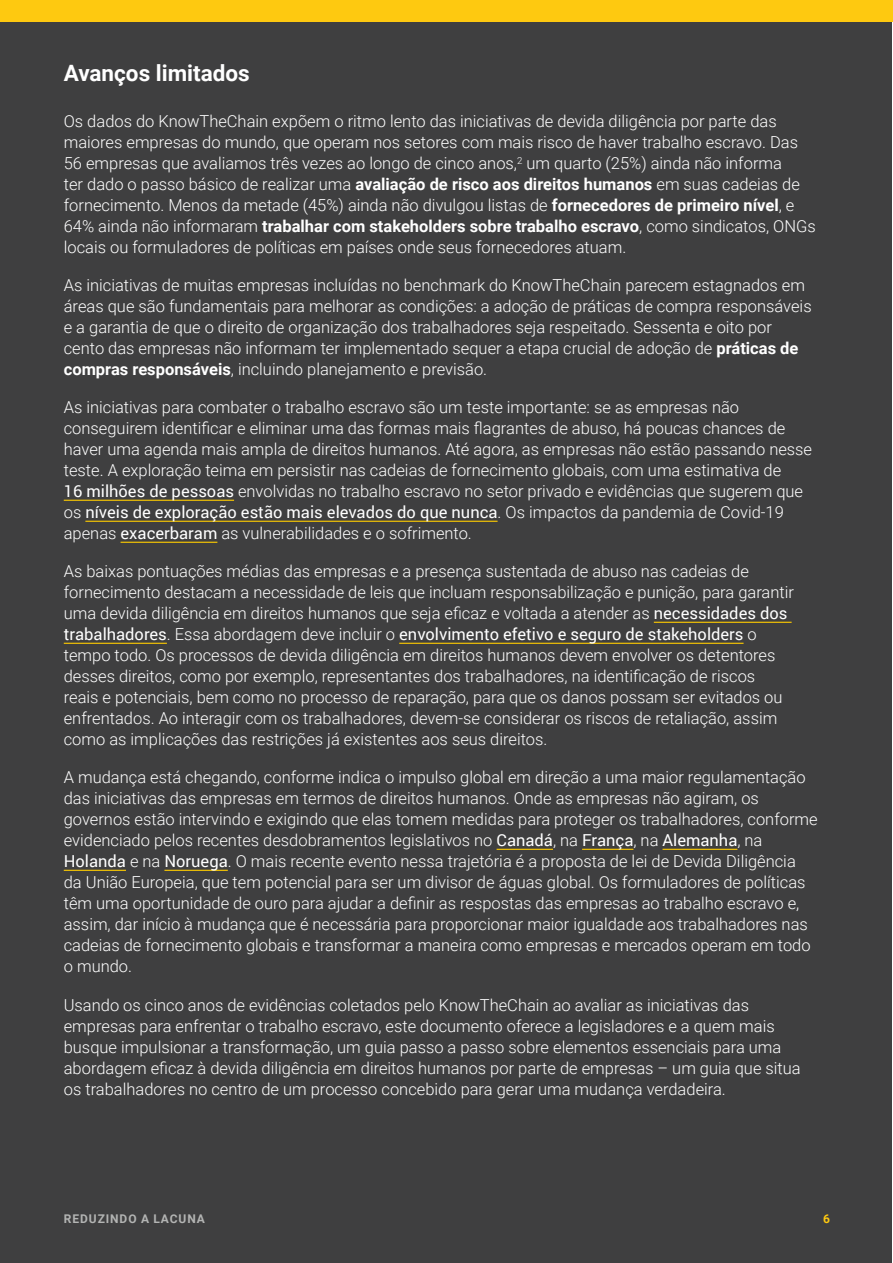
<style>
.page{position:relative;width:893px;height:1263px;background:#fff}
.page>*{position:absolute;margin:0;border:0;box-sizing:border-box;transform-origin:0 0}
.t1{font:700 22.5px "Roboto";color:#fff}
.t2{font:300 16.5px/21px "Roboto";color:#fff}
.t3{font:700 12px "Roboto";letter-spacing:.075em;color:#b3b4b3}
.t4{font:700 12px "Roboto";color:#fec910}
.s1{font-weight:700}
.s2{font-weight:400}
</style>
<div class="page">
<div style="left:1px;top:1px;width:891px;height:1261px;background:#3f3f40"></div>
<div style="left:0;top:0;width:893px;height:21px;background:#fec910"></div>
<hr style="left:64px;top:500px;width:170px;height:1px;background:#fc0">
<hr style="left:85px;top:521px;width:413px;height:1px;background:#fc0">
<hr style="left:121px;top:542px;width:96px;height:1px;background:#fc0">
<hr style="left:654px;top:622px;width:138px;height:1px;background:#fc0">
<hr style="left:64px;top:643px;width:103px;height:1px;background:#fc0">
<hr style="left:399px;top:643px;width:345px;height:1px;background:#fc0">
<hr style="left:497px;top:849px;width:56px;height:1px;background:#fc0">
<hr style="left:582px;top:849px;width:51px;height:1px;background:#fc0">
<hr style="left:662px;top:849px;width:75px;height:1px;background:#fc0">
<hr style="left:64px;top:870px;width:62px;height:1px;background:#fc0">
<hr style="left:164px;top:870px;width:64px;height:1px;background:#fc0">
<h1 class="t1" style="left:64px;top:57px;width:188px">Avanços limitados</h1>
<p class="t2" style="left:64px;top:110px;width:753px">Os dados do KnowTheChain expõem o ritmo lento das iniciativas de devida diligência por parte das maiores empresas do mundo, que operam nos setores com mais risco de haver trabalho escravo. Das 56 empresas que avaliamos três vezes ao longo de cinco anos,<sup>2</sup> um quarto (25%) ainda não informa<br>ter dado o passo básico de realizar uma <span class="s1">avaliação de risco aos direitos humanos</span> em suas cadeias de fornecimento. Menos da metade (45%) ainda não divulgou listas de <span class="s1">fornecedores de primeiro nível</span>, e 64% ainda não informaram <span class="s1">trabalhar com stakeholders sobre trabalho escravo</span>, como sindicatos, ONGs locais ou formuladores de políticas em países onde seus fornecedores atuam.</p>
<p class="t2" style="left:64px;top:274px;width:749px">As iniciativas de muitas empresas incluídas no benchmark do KnowTheChain parecem estagnados em áreas que são fundamentais para melhorar as condições: a adoção de práticas de compra responsáveis e a garantia de que o direito de organização dos trabalhadores seja respeitado. Sessenta e oito por cento das empresas não informam ter implementado sequer a etapa crucial de adoção de <span class="s1">práticas de compras responsáveis</span>, incluindo planejamento e previsão.</p>
<p class="t2" style="left:64px;top:396px;width:750px">As iniciativas para combater o trabalho escravo são um teste importante: se as empresas não conseguirem identificar e eliminar uma das formas mais flagrantes de abuso, há poucas chances de haver uma agenda mais ampla de direitos humanos. Até agora, as empresas não estão passando nesse teste. A exploração teima em persistir nas cadeias de fornecimento globais, com uma estimativa de<br><span class="s2">16 milhões de pessoas</span> envolvidas no trabalho escravo no setor privado e evidências que sugerem que os <span class="s2">níveis de exploração estão mais elevados do que nunca</span>. Os impactos da pandemia de Covid-19 apenas <span class="s2">exacerbaram</span> as vulnerabilidades e o sofrimento.</p>
<p class="t2" style="left:64px;top:560px;width:732px">As baixas pontuações médias das empresas e a presença sustentada de abuso nas cadeias de fornecimento destacam a necessidade de leis que incluam responsabilização e punição, para garantir uma devida diligência em direitos humanos que seja eficaz e voltada a atender as <span class="s2">necessidades dos trabalhadores</span>. Essa abordagem deve incluir o <span class="s2">envolvimento efetivo e seguro de stakeholders</span> o tempo todo. Os processos de devida diligência em direitos humanos devem envolver os detentores desses direitos, como por exemplo, representantes dos trabalhadores, na identificação de riscos reais e potenciais, bem como no processo de reparação, para que os danos possam ser evitados ou enfrentados. Ao interagir com os trabalhadores, devem-se considerar os riscos de retaliação, assim como as implicações das restrições já existentes aos seus direitos.</p>
<p class="t2" style="left:64px;top:766px;width:755px">A mudança está chegando, conforme indica o impulso global em direção a uma maior regulamentação das iniciativas das empresas em termos de direitos humanos. Onde as empresas não agiram, os governos estão intervindo e exigindo que elas tomem medidas para proteger os trabalhadores, conforme evidenciado pelos recentes desdobramentos legislativos no <span class="s2">Canadá</span>, na <span class="s2">França</span>, na <span class="s2">Alemanha</span>, na <span class="s2">Holanda</span> e na <span class="s2">Noruega</span>. O mais recente evento nessa trajetória é a proposta de lei de Devida Diligência da União Europeia, que tem potencial para ser um divisor de águas global. Os formuladores de políticas têm uma oportunidade de ouro para ajudar a definir as respostas das empresas ao trabalho escravo e, assim, dar início à mudança que é necessária para proporcionar maior igualdade aos trabalhadores nas cadeias de fornecimento globais e transformar a maneira como empresas e mercados operam em todo o mundo.</p>
<p class="t2" style="left:64px;top:993px;width:738px">Usando os cinco anos de evidências coletados pelo KnowTheChain ao avaliar as iniciativas das empresas para enfrentar o trabalho escravo, este documento oferece a legisladores e a quem mais busque impulsionar a transformação, um guia passo a passo sobre elementos essenciais para uma abordagem eficaz à devida diligência em direitos humanos por parte de empresas – um guia que situa os trabalhadores no centro de um processo concebido para gerar uma mudança verdadeira.</p>
<p class="t3" style="left:64px;top:1210px;width:142px">REDUZINDO A LACUNA</p>
<p class="t4" style="left:823px;top:1210px;width:8px">6</p>
</div>
